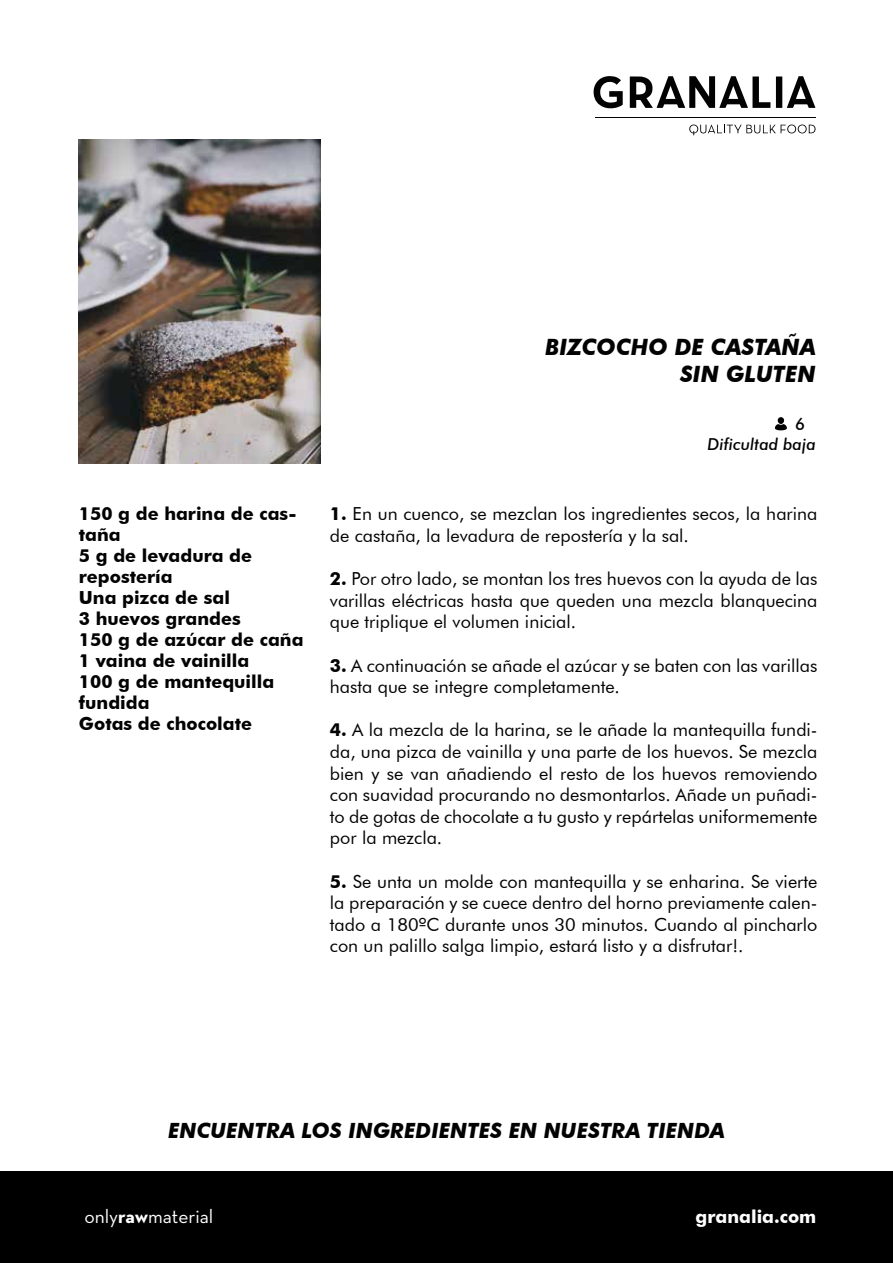
<style>
.page{position:relative;width:893px;height:1263px;background:#fff}
.page>*{position:absolute;margin:0;border:0;box-sizing:border-box;transform-origin:0 0}
.t1{font:italic 700 22.5px/27px "Futura BT";color:#020203;text-align:right}
.t2{font:italic 700 21px "Futura BT";color:#020203}
.t3{font:19.5px "Neutra Text";color:#fff}
.t4{font:18px/21.6px "Futura BT";color:#020203;text-align:justify}
.t5{font:700 18px/21px "Futura BT";color:#020203}
.t6{font:700 18px "Futura BT";color:#fff}
.t7{font:italic 500 16.5px "Futura BT";color:#020203}
.t8{font:500 16.5px "Futura BT";color:#020203}
.s1{font-weight:700}
</style>
<div class="page">
<img style="left:79px;top:140px;width:241px;height:324px">
<div style="left:0;top:1171px;width:893px;height:92px;background:#000"></div>
<svg style="left:593px;top:76px;width:30px;height:33px"></svg>
<svg style="left:630px;top:76px;width:140px;height:32px"></svg>
<svg style="left:776px;top:76px;width:39px;height:32px"></svg>
<hr style="left:595px;top:117px;width:220px;height:1px;background:#020203">
<svg style="left:689px;top:124px;width:127px;height:11px"></svg>
<svg style="left:775px;top:417px;width:12px;height:13px"></svg>
<p class="t1" style="left:545px;top:333px;width:272px">BIZCOCHO DE CASTAÑA<br>SIN GLUTEN</p>
<p class="t8" style="left:795px;top:414px;width:11px">6</p>
<p class="t7" style="left:707px;top:434px;width:110px">Dificultad baja</p>
<p class="t5" style="left:79px;top:503px;width:226px">150 g de harina de cas&shy;taña<br>5 g de levadura de repostería<br>Una pizca de sal<br>3 huevos grandes<br>150 g de azúcar de caña<br>1 vaina de vainilla<br>100 g de mantequilla fundida<br>Gotas de chocolate</p>
<p class="t4" style="left:330px;top:503px;width:489px"><span class="s1">1.</span> En un cuenco, se mezclan los ingredientes secos, la harina de castaña, la levadura de repostería y la sal.</p>
<p class="t4" style="left:330px;top:568px;width:489px"><span class="s1">2.</span> Por otro lado, se montan los tres huevos con la ayuda de las varillas eléctricas hasta que queden una mezcla blanquecina que triplique el volumen inicial.</p>
<p class="t4" style="left:330px;top:654px;width:489px"><span class="s1">3.</span> A continuación se añade el azúcar y se baten con las varillas hasta que se integre completamente.</p>
<p class="t4" style="left:330px;top:719px;width:489px"><span class="s1">4.</span> A la mezcla de la harina, se le añade la mantequilla fundi&shy;da, una pizca de vainilla y una parte de los huevos. Se mezcla bien y se van añadiendo el resto de los huevos removiendo con suavidad procurando no desmontarlos. Añade un puñadi&shy;to de gotas de chocolate a tu gusto y repártelas uniformemente por la mezcla.</p>
<p class="t4" style="left:330px;top:870px;width:489px"><span class="s1">5.</span> Se unta un molde con mantequilla y se enharina. Se vierte la preparación y se cuece dentro del horno previamente calen&shy;tado a 180ºC durante unos 30 minutos. Cuando al pincharlo con un palillo salga limpio, estará listo y a disfrutar!.</p>
<p class="t2" style="left:168px;top:1118px;width:558px">ENCUENTRA LOS INGREDIENTES EN NUESTRA TIENDA</p>
<p class="t3" style="left:84px;top:1205px;width:131px">only<span class="s1">raw</span>material</p>
<p class="t6" style="left:696px;top:1205px;width:122px">granalia.com</p>
</div>
